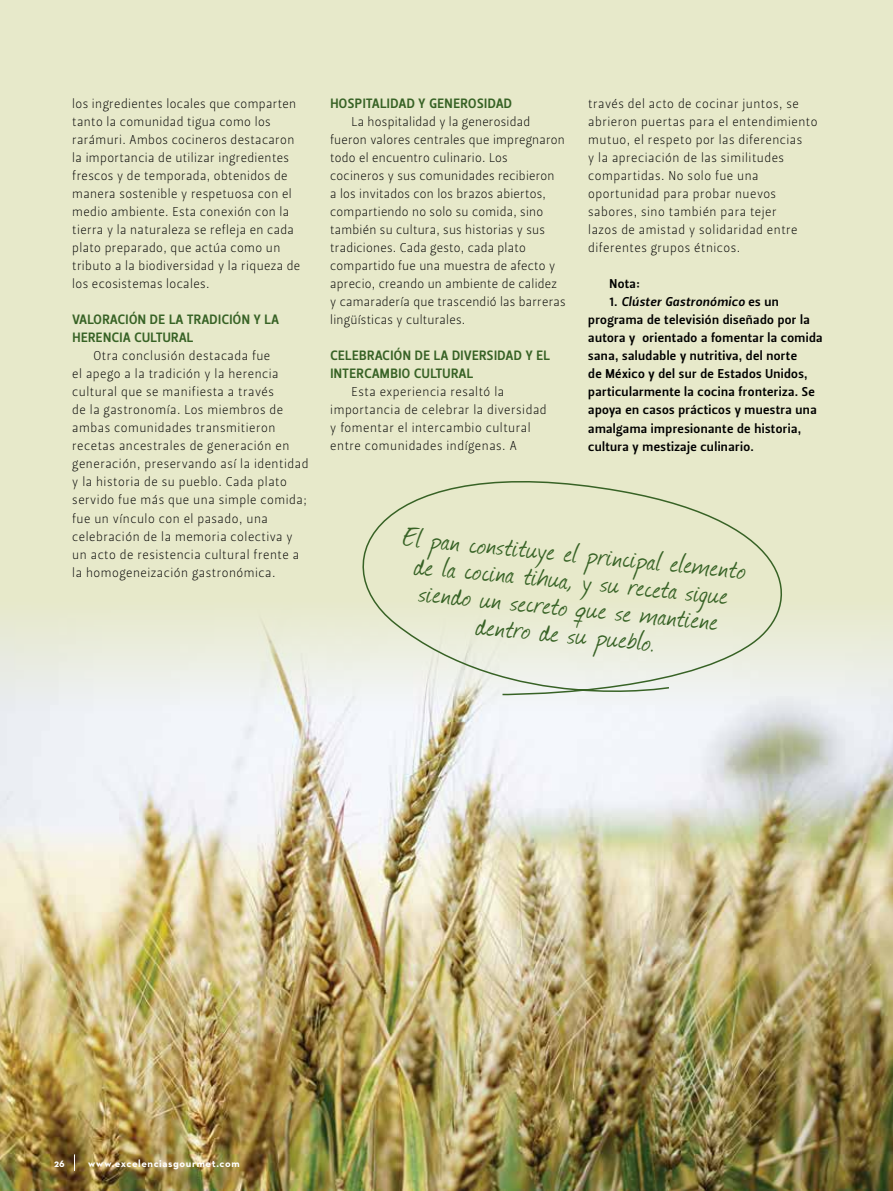
<style>
.page{position:relative;width:893px;height:1191px;background:#fff}
.page>*{position:absolute;margin:0;border:0;box-sizing:border-box;transform-origin:0 0}
.t1{font:33px/27px "Journal";color:#376225;text-align:center}
.t2{font:13.5px/18px "Leitura Sans Grot 3";letter-spacing:.035em;color:#376225}
.t3{font:12.75px/18px "Leitura Sans Grot 1";letter-spacing:.04em;color:#000}
.t4{font:12.75px/18px "Leitura Sans Grot 1";letter-spacing:.02em;color:#000}
.t5{font:12.75px/18px "Leitura Sans Grot 3";letter-spacing:.03em;color:#000}
.t6{font:12.75px "Leitura Sans Italic 3";letter-spacing:.03em;color:#000}
.t7{font:700 10.5px "Neutraface 2 Text";letter-spacing:.055em;color:#fff}
.s1{font-family:"Leitura Sans Grot 3"}
</style>
<div class="page">
<div style="left:0;top:0;width:893px;height:602px;background:#e7e9ca"></div>
<img style="left:0;top:602px;width:893px;height:589px">
<svg style="left:317px;top:446px;width:492px;height:270px;background:#e6e9d2"></svg>
<svg style="left:74px;top:1154px;width:1px;height:16px"></svg>
<p class="t3" style="left:72px;top:95px;width:229px">los ingredientes locales que comparten tanto la comunidad tigua como los rarámuri. Ambos cocineros destacaron la importancia de utilizar ingredientes frescos y de temporada, obtenidos de manera sostenible y respetuosa con el medio ambiente. Esta conexión con la tierra y la naturaleza se refleja en cada plato preparado, que actúa como un tributo a la biodiversidad y la riqueza de los ecosistemas locales.</p>
<p class="t2" style="left:72px;top:311px;width:208px">VALORACIÓN DE LA TRADICIÓN Y LA<br>HERENCIA CULTURAL</p>
<p class="t3" style="left:72px;top:347px;width:238px;text-indent:21px">Otra conclusión destacada fue<br>el apego a la tradición y la herencia cultural que se manifiesta a través<br>de la gastronomía. Los miembros de ambas comunidades transmitieron recetas ancestrales de generación en generación, preservando así la identidad y la historia de su pueblo. Cada plato servido fue más que una simple comida; fue un vínculo con el pasado, una celebración de la memoria colectiva y un acto de resistencia cultural frente a la homogeneización gastronómica.</p>
<p class="t2" style="left:330px;top:95px;width:183px">HOSPITALIDAD Y GENEROSIDAD</p>
<p class="t4" style="left:330px;top:113px;width:237px;text-indent:21px">La hospitalidad y la generosidad fueron valores centrales que impregnaron todo el encuentro culinario. Los<br>cocineros y sus comunidades recibieron<br>a los invitados con los brazos abiertos, compartiendo no solo su comida, sino también su cultura, sus historias y sus tradiciones. Cada gesto, cada plato compartido fue una muestra de afecto y aprecio, creando un ambiente de calidez y camaradería que trascendió las barreras lingüísticas y culturales.</p>
<p class="t2" style="left:330px;top:347px;width:221px">CELEBRACIÓN DE LA DIVERSIDAD Y EL<br>INTERCAMBIO CULTURAL</p>
<p class="t3" style="left:330px;top:383px;width:218px;text-indent:21px">Esta experiencia resaltó la importancia de celebrar la diversidad y fomentar el intercambio cultural entre comunidades indígenas. A</p>
<p class="t3" style="left:588px;top:95px;width:231px">través del acto de cocinar juntos, se abrieron puertas para el entendimiento mutuo, el respeto por las diferencias<br>y la apreciación de las similitudes compartidas. No solo fue una oportunidad para probar nuevos sabores, sino también para tejer<br>lazos de amistad y solidaridad entre diferentes grupos étnicos.</p>
<p class="t5" style="left:609px;top:275px;width:32px">Nota:</p>
<p class="t6" style="left:609px;top:294px;width:171px"><span class="s1">1.</span> Clúster Gastronómico <span class="s1">es un</span></p>
<p class="t5" style="left:588px;top:311px;width:236px">programa de televisión diseñado por la autora y orientado a fomentar la comida sana, saludable y nutritiva, del norte<br>de México y del sur de Estados Unidos, particularmente la cocina fronteriza. Se apoya en casos prácticos y muestra una amalgama impresionante de historia, cultura y mestizaje culinario.</p>
<h1 class="t1" style="left:404px;top:524px;width:346px;rotate:5deg">El pan constituye el principal elemento de la cocina tihua, y su receta sigue siendo un secreto que se mantiene dentro de su pueblo.</h1>
<p class="t7" style="left:54px;top:1156px;width:12px">26</p>
<p class="t7" style="left:88px;top:1156px;width:153px">www.excelenciasgourmet.com</p>
</div>
